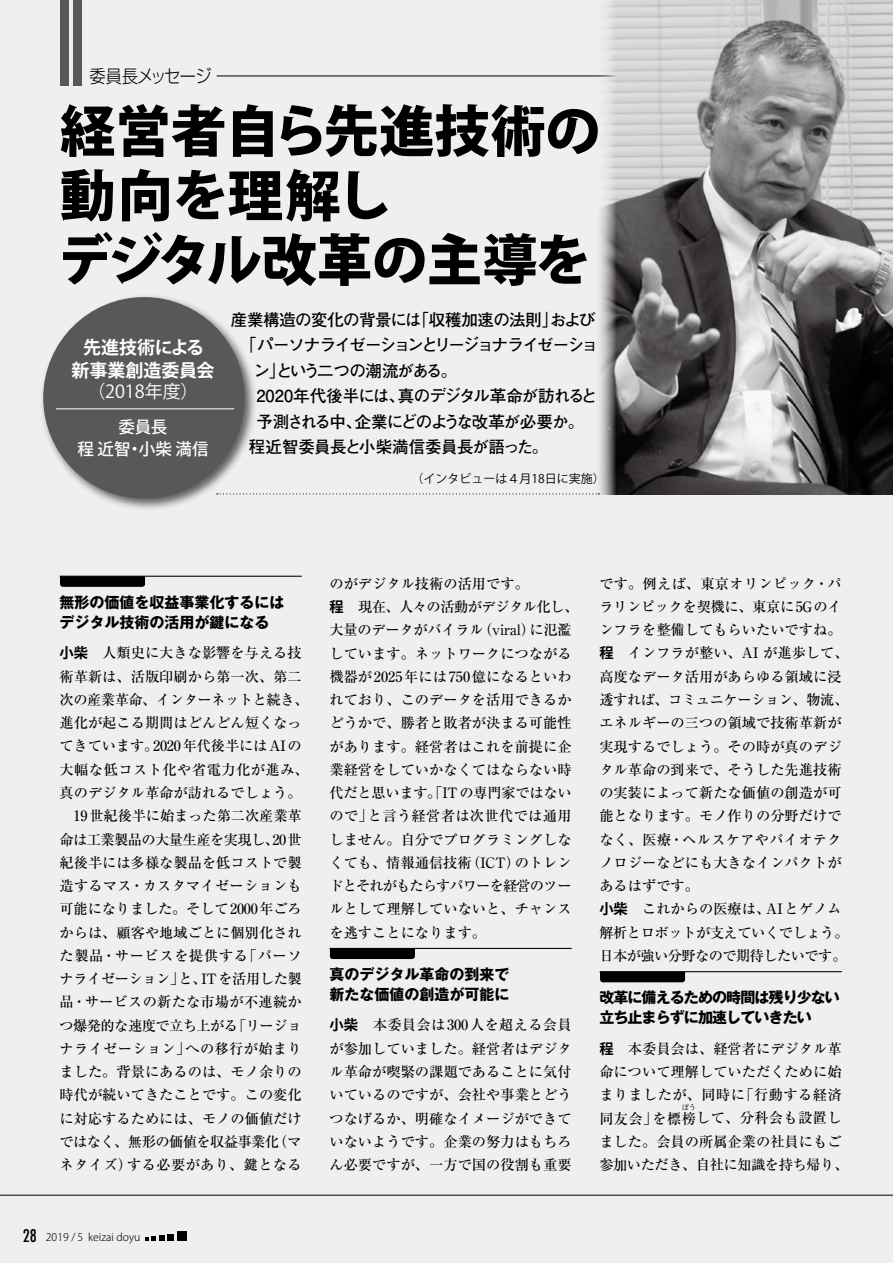
<style>
.page{position:relative;width:893px;height:1263px;background:#efefef}
.page>*{position:absolute;margin:0;border:0;box-sizing:border-box;transform-origin:0 0}
.t1{font:800 55.5px/64.5px "Koz Go Pro";letter-spacing:-.01em;color:#000}
.t2{font:700 18px/22.5px "Koz Go Pro";color:#fff;text-align:center}
.t3{font:300 18px "Shin Go Pro";letter-spacing:-.035em;color:#000;scale:.9 1}
.t4{font:18px "Koz Go Pro";color:#fff}
.t5{font:700 16.5px "Futo Go B101 Pro";letter-spacing:-.04em;color:#000}
.t6{font:700 16.5px "Futo Go B101 Pro";letter-spacing:-.1em;color:#000}
.t7{font:700 16.5px "Futo Go B101 Pro";letter-spacing:-.015em;color:#000}
.t8{font:700 16.5px "Futo Go B101 Pro";letter-spacing:-.07em;color:#000}
.t9{font:700 16.5px "Futo Go B101 Pro";letter-spacing:-.08em;color:#000}
.t10{font:500 16.5px/22.5px "Koz Go Pro";color:#fff;text-align:center}
.t11{font:700 15px/20.2px "Gothic MB101 Pr 6";color:#000}
.t12{font:700 15px/20.2px "Gothic MB101 Pr 6";letter-spacing:-.06em;color:#000}
.t13{font:500 14.25px/23.2px "Ryumin Pro";color:#000}
.t14{font:12px "Koz Go Pro";color:#000}
.t15{font:300 10.5px "Koz Go Pro";color:#000}
.t16{font:500 7.2px "Ryumin Pro";color:#000}
.s1{font-family:"Koz Go Pro";font-weight:700}
.s2{font-family:"Futura";font-weight:500;font-stretch:condensed;font-size:16.95px}
</style>
<div class="page">
<hr style="left:217px;top:76px;width:676px;height:1px;background:#000">
<div style="left:60px;top:0;width:8px;height:85px;background:#595757"></div>
<div style="left:73px;top:0;width:9px;height:85px;background:#595757"></div>
<svg style="left:146px;top:1235px;width:18px;height:5px"></svg>
<div style="left:167px;top:1234px;width:7px;height:6px;background:#000"></div>
<div style="left:177px;top:1231px;width:9px;height:9px;background:#000"></div>
<svg style="left:60px;top:577px;width:85px;height:10px"></svg>
<hr style="left:60px;top:576px;width:242px;height:1px;background:#000">
<svg style="left:600px;top:972px;width:85px;height:10px"></svg>
<hr style="left:600px;top:971px;width:242px;height:1px;background:#000">
<svg style="left:330px;top:949px;width:85px;height:10px"></svg>
<hr style="left:329px;top:948px;width:243px;height:1px;background:#000">
<svg style="left:257px;top:493px;width:337px;height:1px"></svg>
<hr style="left:0;top:1195px;width:893px;height:1px;background:#000">
<div style="left:39px;top:293px;width:218px;height:218px;background:#000;opacity:.6"></div>
<div style="left:43px;top:297px;width:202px;height:202px;background:#595757;border-radius:50%"></div>
<hr style="left:56px;top:409px;width:178px;height:1px;background:#fff">
<img style="left:595px;top:0;width:298px;height:495px">
<p class="t3" style="left:90px;top:61px;width:137px">委員長メッセージ</p>
<h1 class="t1" style="left:57px;top:103px;width:545px">経営者自ら先進技術の動向を理解し<br>デジタル改革の主導を</h1>
<p class="t2" style="left:71px;top:338px;width:145px">先進技術による新事業創造委員会</p>
<p class="t4" style="left:88px;top:380px;width:112px">（2018年度）</p>
<p class="t10" style="left:77px;top:416px;width:133px">委員長<br>程 近智・小柴 満信</p>
<p class="t5" style="left:231px;top:306px;width:366px">産業構造の変化の背景には「収穫加速の法則」および</p>
<p class="t6" style="left:240px;top:332px;width:360px">「パーソナライゼーションとリージョナライゼーショ</p>
<p class="t9" style="left:254px;top:357px;width:205px">ン」という二つの潮流がある。</p>
<p class="t7" style="left:256px;top:383px;width:342px">2020年代後半には、真のデジタル革命が訪れると</p>
<p class="t8" style="left:256px;top:408px;width:330px">予測される中、企業にどのような改革が必要か。</p>
<p class="t5" style="left:249px;top:434px;width:301px">程近智委員長と小柴満信委員長が語った。</p>
<p class="t14" style="left:412px;top:471px;width:195px">（インタビューは４月18日に実施）</p>
<p class="t11" style="left:60px;top:591px;width:226px">無形の価値を収益事業化するにはデジタル技術の活用が鍵になる</p>
<p class="t13" style="left:60px;top:640px;width:251px"><span class="s1">小柴</span>　人類史に大きな影響を与える技術革新は、活版印刷から第一次、第二次の産業革命、インターネットと続き、進化が起こる期間はどんどん短くなってきています。2020年代後半にはAIの大幅な低コスト化や省電力化が進み、真のデジタル革命が訪れるでしょう。　19世紀後半に始まった第二次産業革命は工業製品の大量生産を実現し、20世紀後半には多様な製品を低コストで製造するマス・カスタマイゼーションも可能になりました。そして2000年ごろからは、顧客や地域ごとに個別化された製品・サービスを提供する｢パーソナライゼーション｣と、ITを活用した製品・サービスの新たな市場が不連続かつ爆発的な速度で立ち上がる｢リージョナライゼーション｣への移行が始まりました。背景にあるのは、モノ余りの時代が続いてきたことです。この変化に対応するためには、モノの価値だけではなく、無形の価値を収益事業化（マネタイズ）する必要があり、鍵となる</p>
<p class="t15" style="left:23px;top:1230px;width:119px"><span class="s2">28</span> 2019 / 5 keizai doyu</p>
<p class="t13" style="left:329px;top:571px;width:251px">のがデジタル技術の活用です。<br><span class="s1">程</span>　現在、人々の活動がデジタル化し、大量のデータがバイラル（viral）に氾濫しています。ネットワークにつながる機器が2025年には750億になるといわれており、このデータを活用できるかどうかで、勝者と敗者が決まる可能性があります。経営者はこれを前提に企業経営をしていかなくてはならない時代だと思います。「ITの専門家ではないので」と言う経営者は次世代では通用しません。自分でプログラミングしなくても、情報通信技術（ICT）のトレンドとそれがもたらすパワーを経営のツールとして理解していないと、チャンスを逃すことになります。</p>
<p class="t11" style="left:329px;top:963px;width:181px">真のデジタル革命の到来で新たな価値の創造が可能に</p>
<p class="t13" style="left:329px;top:1012px;width:244px;text-align:justify"><span class="s1">小柴</span>　本委員会は300人を超える会員が参加していました。経営者はデジタル革命が喫緊の課題であることに気付いているのですが、会社や事業とどうつなげるか、明確なイメージができていないようです。企業の努力はもちろん必要ですが、一方で国の役割も重要</p>
<p class="t13" style="left:599px;top:571px;width:251px">です。例えば、東京オリンピック・パラリンピックを契機に、東京に5Gのインフラを整備してもらいたいですね。<span class="s1">程</span>　インフラが整い、AI が進歩して、高度なデータ活用があらゆる領域に浸透すれば、コミュニケーション、物流、エネルギーの三つの領域で技術革新が実現するでしょう。その時が真のデジタル革命の到来で、そうした先進技術の実装によって新たな価値の創造が可能となります。モノ作りの分野だけでなく、医療・ヘルスケアやバイオテクノロジーなどにも大きなインパクトがあるはずです。<br><span class="s1">小柴</span>　これからの医療は、AIとゲノム解析とロボットが支えていくでしょう。日本が強い分野なので期待したいです。</p>
<p class="t12" style="left:599px;top:987px;width:242px">改革に備えるための時間は残り少ない立ち止まらずに加速していきたい</p>
<p class="t13" style="left:599px;top:1036px;width:244px;text-align:justify"><span class="s1">程</span>　本委員会は、経営者にデジタル革命について理解していただくために始まりましたが、同時に「行動する経済同友会」を標榜して、分科会も設置し</p>
<p class="t16" style="left:682px;top:1102px;width:16px">ぼう</p>
<p class="t13" style="left:599px;top:1129px;width:251px">ました。会員の所属企業の社員にもご参加いただき、自社に知識を持ち帰り、</p>
</div>
